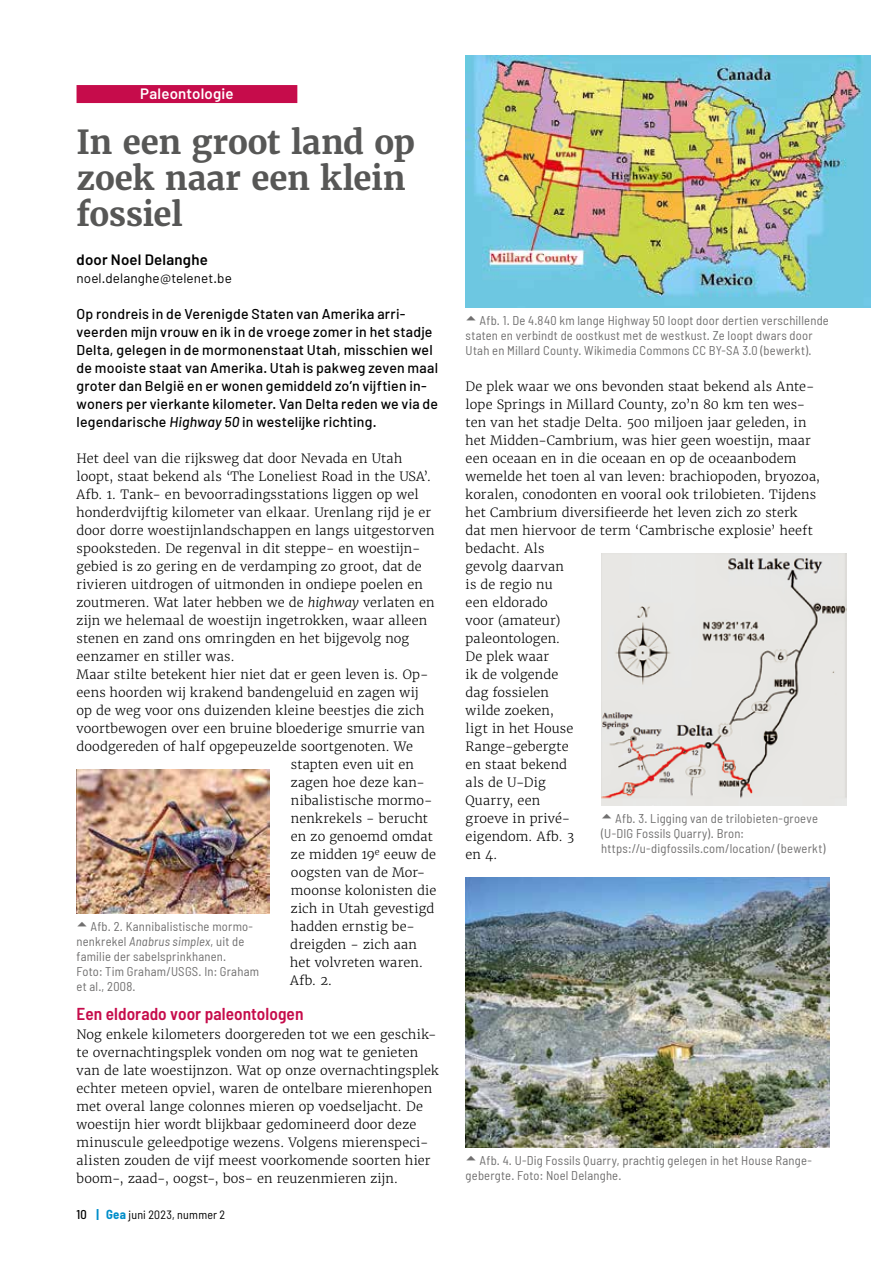
<style>
.page{position:relative;width:893px;height:1263px;background:#fff}
.page>*{position:absolute;margin:0;border:0;box-sizing:border-box;transform-origin:0 0}
.t1{font:700 33px/36px "Merriweather";letter-spacing:-.005em;color:#575756}
.t2{font:600 semi-condensed 17.25px "Barlow";letter-spacing:.005em;color:#c60c4b}
.t3{font:600 15px "Barlow";letter-spacing:.015em;color:#000}
.t4{font:600 15px "Barlow";letter-spacing:.01em;color:#fff}
.t5{font:500 14.25px/18px "Barlow";letter-spacing:.015em;color:#000}
.t6{font:13.5px "Barlow";letter-spacing:.005em;color:#000}
.t7{font:300 12.75px/18px "Merriweather";letter-spacing:.01em;color:#000}
.t8{font:semi-condensed 12.75px/15px "Barlow";letter-spacing:.015em;color:#706f6f}
.t9{font:semi-condensed 12px "Barlow";letter-spacing:.02em;color:#000}
.s1{font-style:italic}
.s2{font-weight:500;font-size:12.75px}
.s3{font-weight:700;font-size:12.75px;color:#008eca}
</style>
<div class="page">
<div style="left:77px;top:85px;width:220px;height:18px;background:#c60c4b"></div>
<img style="left:466px;top:55px;width:404px;height:252px">
<img style="left:77px;top:769px;width:193px;height:144px">
<img style="left:601px;top:553px;width:246px;height:252px">
<img style="left:466px;top:877px;width:363px;height:270px">
<p class="t4" style="left:140px;top:84px;width:95px">Paleontologie</p>
<h1 class="t1" style="left:77px;top:124px;width:340px">In een groot land op zoek naar een klein fossiel</h1>
<p class="t3" style="left:77px;top:250px;width:133px">door Noel Delanghe</p>
<p class="t6" style="left:77px;top:270px;width:157px">noel.delanghe@telenet.be</p>
<p class="t5" style="left:77px;top:305px;width:363px">Op rondreis in de Verenigde Staten van Amerika arri&shy;veerden mijn vrouw en ik in de vroege zomer in het stadje Delta, gelegen in de mormonenstaat Utah, misschien wel de mooiste staat van Amerika. Utah is pakweg zeven maal groter dan België en er wonen gemiddeld zo’n vijftien in&shy;woners per vierkante kilometer. Van Delta reden we via de legendarische <span class="s1">Highway 50</span> in westelijke richting.</p>
<p class="t7" style="left:77px;top:450px;width:327px">Het deel van die rijksweg dat door Nevada en Utah</p>
<p class="t7" style="left:77px;top:468px;width:356px">loopt, staat bekend als ‘The Loneliest Road in the USA’.</p>
<p class="t7" style="left:77px;top:486px;width:344px">Afb. 1. Tank- en bevoorradingsstations liggen op wel</p>
<p class="t7" style="left:77px;top:504px;width:356px">honderdvijftig kilometer van elkaar. Urenlang rijd je er</p>
<p class="t7" style="left:77px;top:522px;width:359px">door dorre woestijnlandschappen en langs uitgestorven</p>
<p class="t7" style="left:77px;top:540px;width:345px">spooksteden. De regenval in dit steppe- en woestijn-</p>
<p class="t7" style="left:77px;top:558px;width:347px">gebied is zo gering en de verdamping zo groot, dat de</p>
<p class="t7" style="left:77px;top:576px;width:348px">rivieren uitdrogen of uitmonden in ondiepe poelen en</p>
<p class="t7" style="left:77px;top:594px;width:360px">zoutmeren. Wat later hebben we de <span class="s1">highway</span> verlaten en</p>
<p class="t7" style="left:77px;top:612px;width:352px">zijn we helemaal de woestijn ingetrokken, waar alleen</p>
<p class="t7" style="left:77px;top:630px;width:334px">stenen en zand ons omringden en het bijgevolg nog</p>
<p class="t7" style="left:77px;top:648px;width:160px">eenzamer en stiller was.</p>
<p class="t7" style="left:77px;top:666px;width:353px">Maar stilte betekent hier niet dat er geen leven is. Op-</p>
<p class="t7" style="left:77px;top:684px;width:344px">eens hoorden wij krakend bandengeluid en zagen wij</p>
<p class="t7" style="left:77px;top:702px;width:349px">op de weg voor ons duizenden kleine beestjes die zich</p>
<p class="t7" style="left:77px;top:720px;width:350px">voortbewogen over een bruine bloederige smurrie van</p>
<p class="t7" style="left:77px;top:738px;width:338px">doodgereden of half opgepeuzelde soortgenoten. We</p>
<p class="t7" style="left:291px;top:756px;width:125px">stapten even uit en</p>
<p class="t7" style="left:291px;top:774px;width:136px">zagen hoe deze kan-</p>
<p class="t7" style="left:291px;top:792px;width:143px">nibalistische mormo-</p>
<p class="t7" style="left:291px;top:810px;width:139px">nenkrekels - berucht</p>
<p class="t7" style="left:291px;top:828px;width:143px">en zo genoemd omdat</p>
<p class="t7" style="left:291px;top:846px;width:147px">ze midden 19<sup>e</sup> eeuw de</p>
<p class="t7" style="left:291px;top:864px;width:136px">oogsten van de Mor-</p>
<p class="t7" style="left:291px;top:882px;width:147px">moonse kolonisten die</p>
<p class="t7" style="left:291px;top:900px;width:145px">zich in Utah gevestigd</p>
<p class="t7" style="left:291px;top:918px;width:126px">hadden ernstig be-</p>
<p class="t7" style="left:290px;top:936px;width:128px">dreigden - zich aan</p>
<p class="t7" style="left:290px;top:954px;width:134px">het volvreten waren.</p>
<p class="t7" style="left:290px;top:972px;width:44px">Afb. 2.</p>
<h2 class="t2" style="left:77px;top:1003px;width:228px">Een eldorado voor paleontologen</h2>
<p class="t7" style="left:77px;top:1026px;width:364px">Nog enkele kilometers doorgereden tot we een geschik&shy;te overnachtingsplek vonden om nog wat te genieten van de late woestijnzon. Wat op onze overnachtingsplek echter meteen opviel, waren de ontelbare mierenhopen met overal lange colonnes mieren op voedseljacht. De woestijn hier wordt blijkbaar gedomineerd door deze minuscule geleedpotige wezens. Volgens mierenspeci&shy;alisten zouden de vijf meest voorkomende soorten hier boom-, zaad-, oogst-, bos- en reuzenmieren zijn.</p>
<p class="t8" style="left:77px;top:919px;width:184px;text-indent:14px">Afb. 2. Kannibalistische mormo&shy;nenkrekel <span class="s1">Anabrus simplex</span>, uit de familie der sabelsprinkhanen.<br>Foto: Tim Graham/USGS. In: Graham et al., 2008.</p>
<p class="t9" style="left:77px;top:1207px;width:150px"><span class="s2">10</span> <span class="s3">| Gea</span> juni 2023, nummer 2</p>
<p class="t8" style="left:466px;top:313px;width:365px;text-indent:14px">Afb. 1. De 4.840 km lange Highway 50 loopt door dertien verschillende staten en verbindt de oostkust met de westkust. Ze loopt dwars door<br>Utah en Millard County. Wikimedia Commons CC BY-SA 3.0 (bewerkt).</p>
<p class="t7" style="left:466px;top:378px;width:356px">De plek waar we ons bevonden staat bekend als Ante&shy;lope Springs in Millard County, zo’n 80 km ten wes&shy;ten van het stadje Delta. 500 miljoen jaar geleden, in het Midden-Cambrium, was hier geen woestijn, maar een oceaan en in die oceaan en op de oceaanbodem wemelde het toen al van leven: brachiopoden, bryozoa, koralen, conodonten en vooral ook trilobieten. Tijdens het Cambrium diversifieerde het leven zich zo sterk dat men hiervoor de term ‘Cambrische explosie’ heeft bedacht. Als<br>gevolg daarvan<br>is de regio nu<br>een eldorado<br>voor (amateur)<br>paleontologen.<br>De plek waar<br>ik de volgende<br>dag fossielen<br>wilde zoeken,<br>ligt in het House<br>Range-gebergte<br>en staat bekend<br>als de U-Dig<br>Quarry, een<br>groeve in privé-<br>eigendom. Afb. 3<br>en 4.</p>
<p class="t8" style="left:601px;top:811px;width:226px;text-indent:14px">Afb. 3. Ligging van de trilobieten-groeve (U-DIG Fossils Quarry). Bron: https://u-digfossils.com/location/ (bewerkt)</p>
<p class="t8" style="left:466px;top:1153px;width:348px;text-indent:14px">Afb. 4. U-Dig Fossils Quarry, prachtig gelegen in het House Range&shy;gebergte. Foto: Noel Delanghe.</p>
</div>
